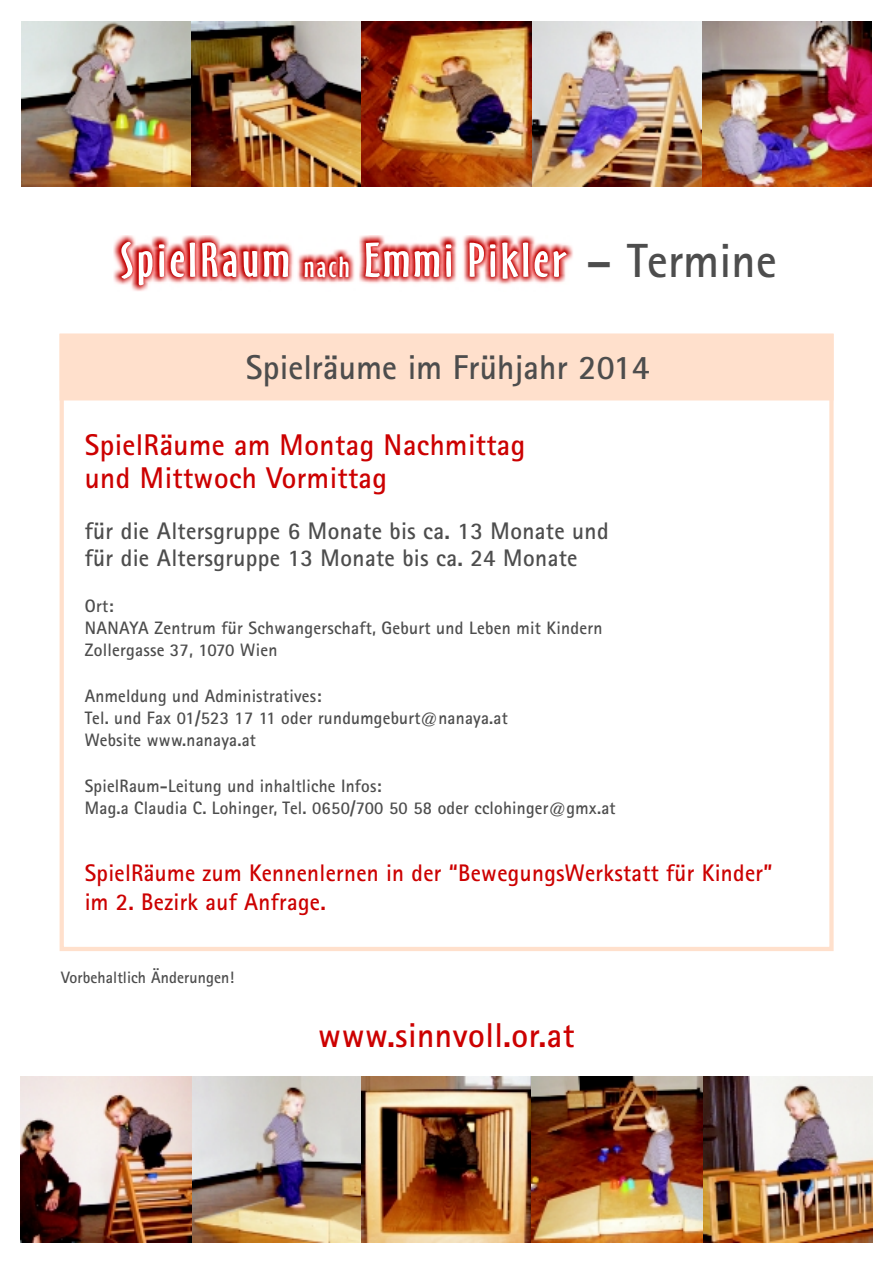
<style>
.page{position:relative;width:893px;height:1263px;background:#fff}
.page>*{position:absolute;margin:0;border:0;box-sizing:border-box;transform-origin:0 0}
.t1{font:45px "Oz Handicraft BT";letter-spacing:.05em;color:#fff;scale:1.28 1}
.t2{font:700 34.5px "Rotis Sans Serif";letter-spacing:-.01em;color:#4d4d4d}
.t3{font:700 34.5px "Rotis Sans Serif";color:#c00}
.t4{font:700 30px/33.2px "Rotis Sans Serif";color:#c00}
.t5{font:700 24px/26.5px "Rotis Sans Serif";color:#4d4d4d}
.t6{font:700 24px/29.4px "Rotis Sans Serif";color:#c00}
.t7{font:700 18px/22px "Rotis Sans Serif";color:#4d4d4d}
.t8{font:700 16.5px "Rotis Sans Serif";letter-spacing:-.01em;color:#4d4d4d}
.s1{font-size:27px}
.s2{font-family:"Rotis Sans Serif";font-weight:700;font-size:48px;color:#4d4d4d}
</style>
<div class="page">
<div style="left:59px;top:333px;width:775px;height:70px;background:#ffe0cc"></div>
<div style="left:60px;top:334px;width:774px;height:617px;border:4px solid #ffe0cc"></div>
<img style="left:114px;top:235px;width:459px;height:56px">
<img style="left:21px;top:21px;width:851px;height:166px">
<img style="left:21px;top:1076px;width:851px;height:166px">
<h1 class="t1" style="left:120px;top:242px;width:515px">SpielRaum <span class="s1">nach</span> Emmi Pikler <span class="s2">– Termine</span></h1>
<h2 class="t2" style="left:246px;top:345px;width:406px">Spielräume im Frühjahr 2014</h2>
<h3 class="t4" style="left:85px;top:427px;width:443px">SpielRäume am Montag Nachmittag und Mittwoch Vormittag</h3>
<h3 class="t5" style="left:85px;top:517px;width:526px">für die Altersgruppe 6 Monate bis ca. 13 Monate und für die Altersgruppe 13 Monate bis ca. 24 Monate</h3>
<p class="t7" style="left:85px;top:594px;width:519px">Ort:<br>NANAYA Zentrum für Schwangerschaft, Geburt und Leben mit Kindern<br>Zollergasse 37, 1070 Wien</p>
<p class="t7" style="left:85px;top:684px;width:425px">Anmeldung und Administratives:<br>Tel. und Fax 01/523 17 11 oder rundumgeburt@nanaya.at<br>Website www.nanaya.at</p>
<p class="t7" style="left:85px;top:774px;width:533px">SpielRaum-Leitung und inhaltliche Infos:<br>Mag.a Claudia C. Lohinger, Tel. 0650/700 50 58 oder cclohinger@gmx.at</p>
<h3 class="t6" style="left:85px;top:857px;width:689px">SpielRäume zum Kennenlernen in der “BewegungsWerkstatt für Kinder” im 2. Bezirk auf Anfrage.</h3>
<p class="t8" style="left:61px;top:967px;width:175px">Vorbehaltlich Änderungen!</p>
<h2 class="t3" style="left:318px;top:1013px;width:258px">www.sinnvoll.or.at</h2>
</div>
